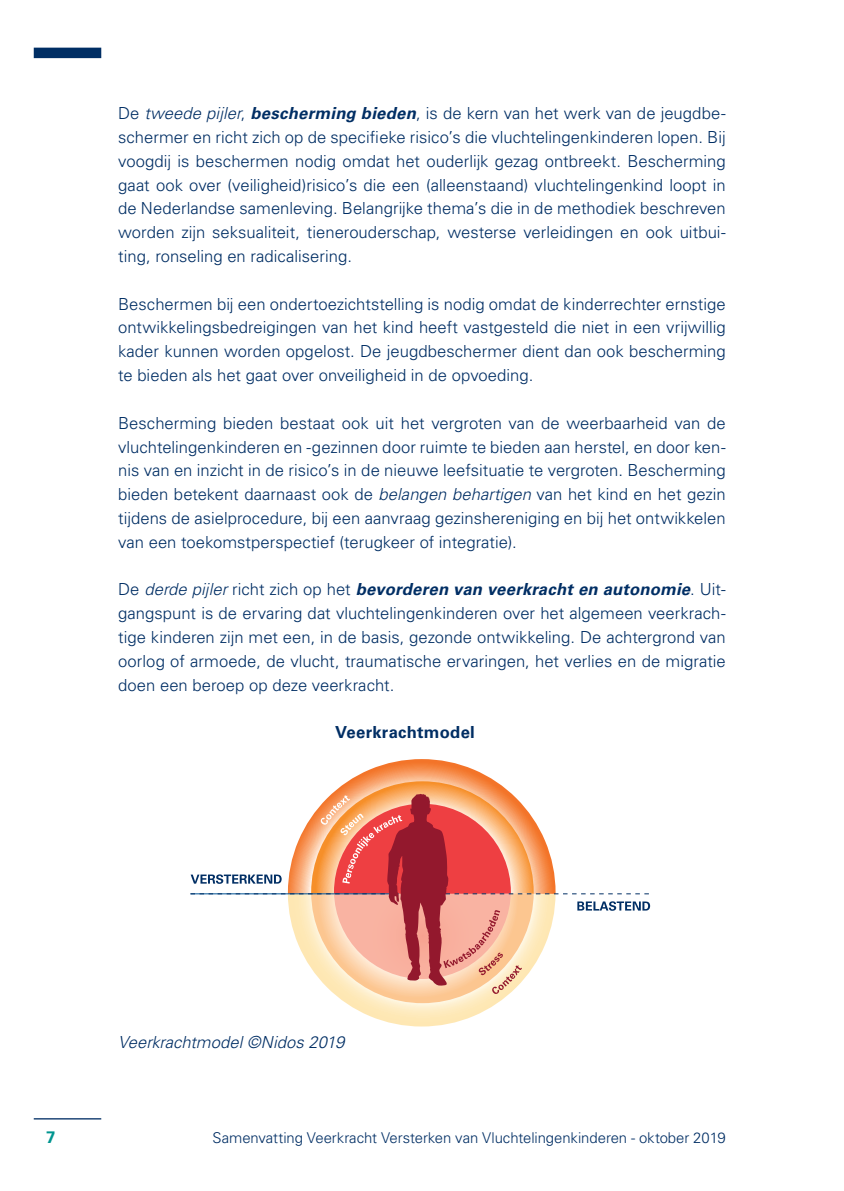
<style>
.page{position:relative;width:844px;height:1191px;background:#fff}
.page>*{position:absolute;margin:0;border:0;box-sizing:border-box;transform-origin:0 0}
.t1{font:300 16.62px/23.8px "Univers LT";color:#002e64;text-align:justify}
.t2{font:italic 300 16.62px "Univers LT";letter-spacing:.005em;color:#002e64}
.t3{font:700 16.62px "Univers LT";letter-spacing:.015em;color:#002e64}
.t4{font:700 16.62px "Univers LT";color:#009590}
.t5{font:300 14.88px "Univers LT";letter-spacing:-.005em;color:#002e64}
.s1{font-style:italic}
.s2{font-weight:700;font-style:italic}
</style>
<div class="page">
<div style="left:34px;top:48px;width:67px;height:10px;background:#002e64"></div>
<hr style="left:34px;top:1118px;width:67px;height:1px;background:#002e64">
<svg style="left:190px;top:759px;width:461px;height:267px"></svg>
<p class="t1" style="left:118px;top:101px;width:609px">De <span class="s1">tweede pijler</span>, <span class="s2">bescherming bieden</span>, is de kern van het werk van de jeugdbe&shy;schermer en richt zich op de specifieke risico’s die vluchtelingenkinderen lopen. Bij voogdij is beschermen nodig omdat het ouderlijk gezag ontbreekt. Bescherming gaat ook over (veiligheid)risico’s die een (alleenstaand) vluchtelingenkind loopt in de Nederlandse samenleving. Belangrijke thema’s die in de methodiek beschreven worden zijn seksualiteit, tienerouderschap, westerse verleidingen en ook uitbui&shy;ting, ronseling en radicalisering.</p>
<p class="t1" style="left:118px;top:292px;width:609px">Beschermen bij een ondertoezichtstelling is nodig omdat de kinderrechter ernstige ontwikkelingsbedreigingen van het kind heeft vastgesteld die niet in een vrijwillig kader kunnen worden opgelost. De jeugdbeschermer dient dan ook bescherming te bieden als het gaat over onveiligheid in de opvoeding.</p>
<p class="t1" style="left:118px;top:411px;width:609px">Bescherming bieden bestaat ook uit het vergroten van de weerbaarheid van de vluchtelingenkinderen en -gezinnen door ruimte te bieden aan herstel, en door ken&shy;nis van en inzicht in de risico’s in de nieuwe leefsituatie te vergroten. Bescherming bieden betekent daarnaast ook de <span class="s1">belangen behartigen</span> van het kind en het gezin tijdens de asielprocedure, bij een aanvraag gezinshereniging en bij het ontwikkelen van een toekomstperspectief (terugkeer of integratie).</p>
<p class="t1" style="left:118px;top:577px;width:609px">De <span class="s1">derde pijler</span> richt zich op het <span class="s2">bevorderen van veerkracht en autonomie</span>. Uit&shy;gangspunt is de ervaring dat vluchtelingenkinderen over het algemeen veerkrach&shy;tige kinderen zijn met een, in de basis, gezonde ontwikkeling. De achtergrond van oorlog of armoede, de vlucht, traumatische ervaringen, het verlies en de migratie doen een beroep op deze veerkracht.</p>
<p class="t3" style="left:335px;top:723px;width:141px">Veerkrachtmodel</p>
<p class="t2" style="left:118px;top:1032px;width:228px">Veerkrachtmodel ©Nidos 2019</p>
<p class="t4" style="left:46px;top:1127px;width:11px">7</p>
<p class="t5" style="left:212px;top:1129px;width:514px">Samenvatting Veerkracht Versterken van Vluchtelingenkinderen - oktober 2019</p>
</div>
